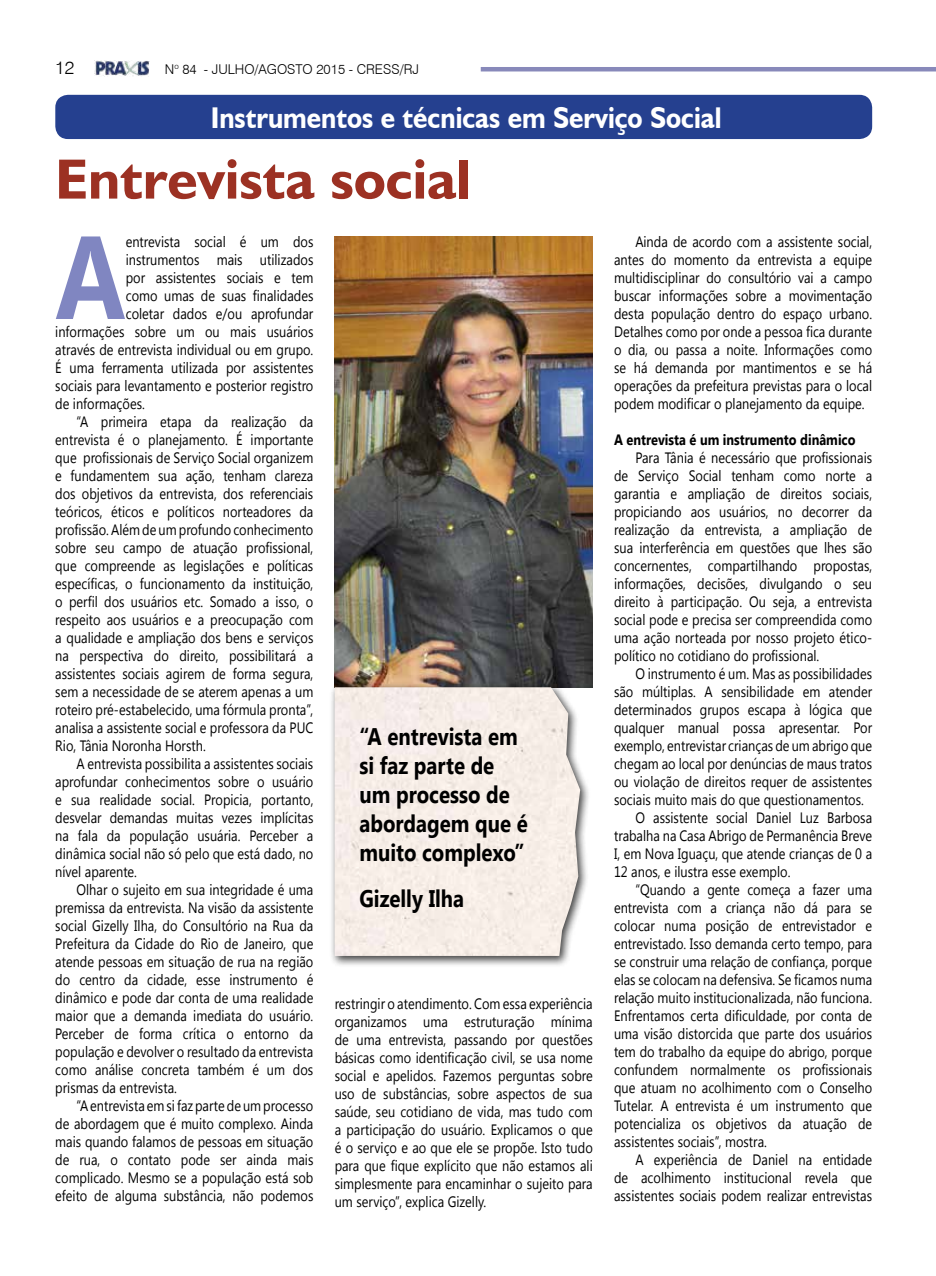
<style>
.page{position:relative;width:936px;height:1276px;background:#fff}
.page>*{position:absolute;margin:0;border:0;box-sizing:border-box;transform-origin:0 0}
.t1{font:700 117.9px "Segoe UI";color:#8086c1;scale:.85 1}
.t2{font:700 57px "Humanist 521 BT";color:#9c3123}
.t3{font:700 30px "Humanist 521 BT";color:#fff;scale:.9 1}
.t4{font:700 24px/28.8px "Segoe UI";color:#000;scale:.85 1}
.t5{font:300 18px "Swiss 721 BT";color:#000}
.t6{font:15px/18px "Segoe UI";color:#000;text-align:justify;scale:.85 1}
.t7{font:700 15px "Segoe UI";color:#000;scale:.85 1}
.t8{font:300 13.5px "Swiss 721 BT";color:#000}
</style>
<div class="page">
<img style="left:95px;top:60px;width:55px;height:17px">
<hr style="left:480px;top:67px;width:455px;height:4px;background:#8889ba">
<div style="left:55px;top:95px;width:817px;height:44px;background:#25408f;border-radius:13px"></div>
<img style="left:334px;top:236px;width:258px;height:451px">
<div style="left:329px;top:682px;width:262px;height:285px;background:#000;opacity:.75"></div>
<img style="left:334px;top:687px;width:246px;height:269px">
<p class="t5" style="left:55px;top:57px;width:21px">12</p>
<p class="t8" style="left:165px;top:61px;width:255px">N<sup>o</sup> 84 - JULHO/AGOSTO 2015 - CRESS/RJ</p>
<h3 class="t3" style="left:211px;top:99px;width:569px">Instrumentos e técnicas em Serviço Social</h3>
<h2 class="t2" style="left:55px;top:144px;width:417px">Entrevista social</h2>
<h1 class="t1" style="left:55px;top:193px;width:84px">A</h1>
<p class="t6" style="left:126px;top:232px;width:222px">entrevista social é um dos</p>
<p class="t6" style="left:126px;top:250px;width:222px">instrumentos mais utilizados</p>
<p class="t6" style="left:126px;top:268px;width:222px">por assistentes sociais e tem</p>
<p class="t6" style="left:126px;top:286px;width:222px">como umas de suas finalidades</p>
<p class="t6" style="left:126px;top:304px;width:222px">coletar dados e/ou aprofundar</p>
<p class="t6" style="left:55px;top:322px;width:305px">informações sobre um ou mais usuários</p>
<p class="t6" style="left:55px;top:340px;width:305px">através de entrevista individual ou em grupo.</p>
<p class="t6" style="left:55px;top:358px;width:305px">É uma ferramenta utilizada por assistentes</p>
<p class="t6" style="left:55px;top:376px;width:305px">sociais para levantamento e posterior registro</p>
<p class="t6" style="left:55px;top:394px;width:107px">de informações.</p>
<p class="t6" style="left:77px;top:412px;width:280px">“A primeira etapa da realização da</p>
<p class="t6" style="left:55px;top:430px;width:305px">entrevista é o planejamento. É importante</p>
<p class="t6" style="left:55px;top:448px;width:305px">que profissionais de Serviço Social organizem</p>
<p class="t6" style="left:55px;top:466px;width:305px">e fundamentem sua ação, tenham clareza</p>
<p class="t6" style="left:55px;top:484px;width:305px">dos objetivos da entrevista, dos referenciais</p>
<p class="t6" style="left:55px;top:502px;width:305px">teóricos, éticos e políticos norteadores da</p>
<p class="t6" style="left:55px;top:520px;width:305px">profissão. Além de um profundo conhecimento</p>
<p class="t6" style="left:55px;top:538px;width:305px">sobre seu campo de atuação profissional,</p>
<p class="t6" style="left:55px;top:556px;width:305px">que compreende as legislações e políticas</p>
<p class="t6" style="left:55px;top:574px;width:305px">específicas, o funcionamento da instituição,</p>
<p class="t6" style="left:55px;top:592px;width:305px">o perfil dos usuários etc. Somado a isso, o</p>
<p class="t6" style="left:55px;top:610px;width:305px">respeito aos usuários e a preocupação com</p>
<p class="t6" style="left:55px;top:628px;width:305px">a qualidade e ampliação dos bens e serviços</p>
<p class="t6" style="left:55px;top:646px;width:305px">na perspectiva do direito, possibilitará a</p>
<p class="t6" style="left:55px;top:664px;width:305px">assistentes sociais agirem de forma segura,</p>
<p class="t6" style="left:55px;top:682px;width:305px">sem a necessidade de se aterem apenas a um</p>
<p class="t6" style="left:55px;top:700px;width:305px">roteiro pré-estabelecido, uma fórmula pronta”,</p>
<p class="t6" style="left:55px;top:718px;width:305px">analisa a assistente social e professora da PUC</p>
<p class="t6" style="left:55px;top:736px;width:178px">Rio, Tânia Noronha Horsth.</p>
<p class="t6" style="left:77px;top:754px;width:280px">A entrevista possibilita a assistentes sociais</p>
<p class="t6" style="left:55px;top:772px;width:305px">aprofundar conhecimentos sobre o usuário</p>
<p class="t6" style="left:55px;top:790px;width:305px">e sua realidade social. Propicia, portanto,</p>
<p class="t6" style="left:55px;top:808px;width:305px">desvelar demandas muitas vezes implícitas</p>
<p class="t6" style="left:55px;top:826px;width:305px">na fala da população usuária. Perceber a</p>
<p class="t6" style="left:55px;top:844px;width:305px">dinâmica social não só pelo que está dado, no</p>
<p class="t6" style="left:55px;top:862px;width:98px">nível aparente.</p>
<p class="t6" style="left:77px;top:880px;width:280px">Olhar o sujeito em sua integridade é uma</p>
<p class="t6" style="left:55px;top:898px;width:305px">premissa da entrevista. Na visão da assistente</p>
<p class="t6" style="left:55px;top:916px;width:305px">social Gizelly Ilha, do Consultório na Rua da</p>
<p class="t6" style="left:55px;top:934px;width:305px">Prefeitura da Cidade do Rio de Janeiro, que</p>
<p class="t6" style="left:55px;top:952px;width:305px">atende pessoas em situação de rua na região</p>
<p class="t6" style="left:55px;top:970px;width:305px">do centro da cidade, esse instrumento é</p>
<p class="t6" style="left:55px;top:988px;width:305px">dinâmico e pode dar conta de uma realidade</p>
<p class="t6" style="left:55px;top:1006px;width:305px">maior que a demanda imediata do usuário.</p>
<p class="t6" style="left:55px;top:1024px;width:305px">Perceber de forma crítica o entorno da</p>
<p class="t6" style="left:55px;top:1042px;width:305px">população e devolver o resultado da entrevista</p>
<p class="t6" style="left:55px;top:1060px;width:305px">como análise concreta também é um dos</p>
<p class="t6" style="left:55px;top:1078px;width:145px">prismas da entrevista.</p>
<p class="t6" style="left:77px;top:1096px;width:280px">“A entrevista em si faz parte de um processo</p>
<p class="t6" style="left:55px;top:1114px;width:305px">de abordagem que é muito complexo. Ainda</p>
<p class="t6" style="left:55px;top:1132px;width:305px">mais quando falamos de pessoas em situação</p>
<p class="t6" style="left:55px;top:1150px;width:305px">de rua, o contato pode ser ainda mais</p>
<p class="t6" style="left:55px;top:1168px;width:305px">complicado. Mesmo se a população está sob</p>
<p class="t6" style="left:55px;top:1186px;width:305px">efeito de alguma substância, não podemos</p>
<h3 class="t4" style="left:359px;top:721px;width:200px">“A entrevista em si faz parte de um processo de abordagem que é muito complexo”</h3>
<h3 class="t4" style="left:359px;top:883px;width:125px">Gizelly Ilha</h3>
<p class="t6" style="left:334px;top:994px;width:305px">restringir o atendimento. Com essa experiência organizamos uma estruturação mínima de uma entrevista, passando por questões básicas como identificação civil, se usa nome social e apelidos. Fazemos perguntas sobre uso de substâncias, sobre aspectos de sua saúde, seu cotidiano de vida, mas tudo com a participação do usuário. Explicamos o que é o serviço e ao que ele se propõe. Isto tudo para que fique explícito que não estamos ali simplesmente para encaminhar o sujeito para um serviço”, explica Gizelly.</p>
<p class="t6" style="left:614px;top:232px;width:305px;text-indent:21px">Ainda de acordo com a assistente social, antes do momento da entrevista a equipe multidisciplinar do consultório vai a campo buscar informações sobre a movimentação desta população dentro do espaço urbano.<br>Detalhes como por onde a pessoa fica durante o dia, ou passa a noite. Informações como se há demanda por mantimentos e se há operações da prefeitura previstas para o local podem modificar o planejamento da equipe.</p>
<p class="t7" style="left:614px;top:429px;width:285px">A entrevista é um instrumento dinâmico</p>
<p class="t6" style="left:614px;top:448px;width:305px;text-indent:21px">Para Tânia é necessário que profissionais de Serviço Social tenham como norte a garantia e ampliação de direitos sociais, propiciando aos usuários, no decorrer da realização da entrevista, a ampliação de sua interferência em questões que lhes são concernentes, compartilhando propostas, informações, decisões, divulgando o seu direito à participação. Ou seja, a entrevista social pode e precisa ser compreendida como uma ação norteada por nosso projeto ético&shy;político no cotidiano do profissional.</p>
<p class="t6" style="left:635px;top:664px;width:280px">O instrumento é um. Mas as possibilidades</p>
<p class="t6" style="left:614px;top:682px;width:305px">são múltiplas. A sensibilidade em atender</p>
<p class="t6" style="left:614px;top:700px;width:305px">determinados grupos escapa à lógica que</p>
<p class="t6" style="left:614px;top:718px;width:305px">qualquer manual possa apresentar. Por</p>
<p class="t6" style="left:614px;top:736px;width:305px">exemplo, entrevistar crianças de um abrigo que</p>
<p class="t6" style="left:614px;top:754px;width:305px">chegam ao local por denúncias de maus tratos</p>
<p class="t6" style="left:614px;top:772px;width:305px">ou violação de direitos requer de assistentes</p>
<p class="t6" style="left:614px;top:790px;width:295px">sociais muito mais do que questionamentos.</p>
<p class="t6" style="left:635px;top:808px;width:280px">O assistente social Daniel Luz Barbosa</p>
<p class="t6" style="left:614px;top:826px;width:305px">trabalha na Casa Abrigo de Permanência Breve</p>
<p class="t6" style="left:614px;top:844px;width:305px">I, em Nova Iguaçu, que atende crianças de 0 a</p>
<p class="t6" style="left:614px;top:862px;width:209px">12 anos, e ilustra esse exemplo.</p>
<p class="t6" style="left:635px;top:880px;width:280px">“Quando a gente começa a fazer uma</p>
<p class="t6" style="left:614px;top:898px;width:305px">entrevista com a criança não dá para se</p>
<p class="t6" style="left:614px;top:916px;width:305px">colocar numa posição de entrevistador e</p>
<p class="t6" style="left:614px;top:934px;width:305px">entrevistado. Isso demanda certo tempo, para</p>
<p class="t6" style="left:614px;top:952px;width:305px">se construir uma relação de confiança, porque</p>
<p class="t6" style="left:614px;top:970px;width:305px">elas se colocam na defensiva. Se ficamos numa</p>
<p class="t6" style="left:614px;top:988px;width:305px">relação muito institucionalizada, não funciona.</p>
<p class="t6" style="left:614px;top:1006px;width:305px">Enfrentamos certa dificuldade, por conta de</p>
<p class="t6" style="left:614px;top:1024px;width:305px">uma visão distorcida que parte dos usuários</p>
<p class="t6" style="left:614px;top:1042px;width:305px">tem do trabalho da equipe do abrigo, porque</p>
<p class="t6" style="left:614px;top:1060px;width:305px">confundem normalmente os profissionais</p>
<p class="t6" style="left:614px;top:1078px;width:305px">que atuam no acolhimento com o Conselho</p>
<p class="t6" style="left:614px;top:1096px;width:305px">Tutelar. A entrevista é um instrumento que</p>
<p class="t6" style="left:614px;top:1114px;width:305px">potencializa os objetivos da atuação de</p>
<p class="t6" style="left:614px;top:1132px;width:181px">assistentes sociais”, mostra.</p>
<p class="t6" style="left:635px;top:1150px;width:280px">A experiência de Daniel na entidade</p>
<p class="t6" style="left:614px;top:1168px;width:305px">de acolhimento institucional revela que</p>
<p class="t6" style="left:614px;top:1186px;width:305px">assistentes sociais podem realizar entrevistas</p>
</div>
